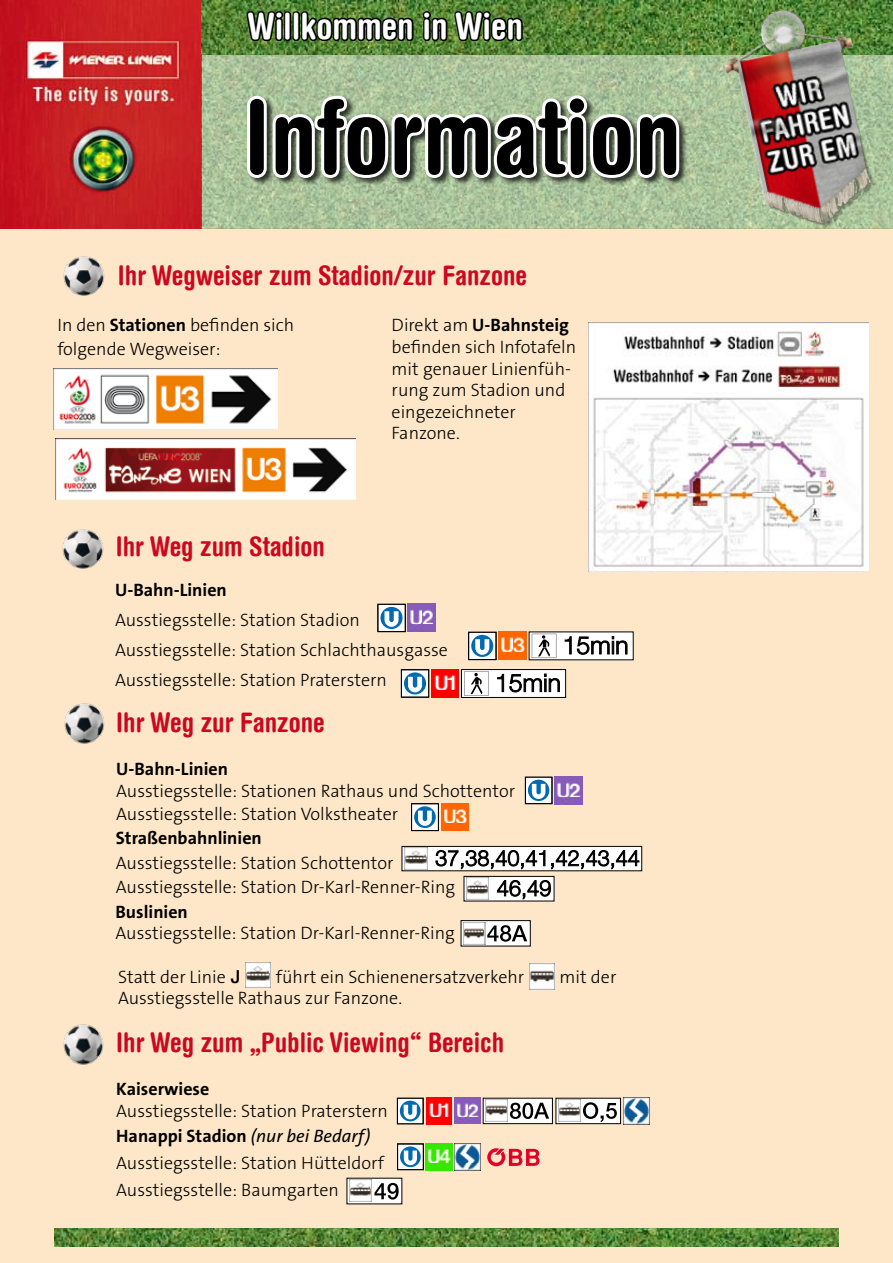
<style>
.page{position:relative;width:893px;height:1263px;background:#fff}
.page>*{position:absolute;margin:0;border:0;box-sizing:border-box;transform-origin:0 0}
.t1{font:700 condensed 102px "Helvetica Rounded";color:#000}
.t2{font:700 condensed 36px "Helvetica Rounded";color:#fff}
.t3{font:700 condensed 27px "Helvetica Rounded";color:#cc071e}
.t4{font:300 18px/21.6px "The Sans B3";color:#000}
.t5{font:700 18px "The Sans B7";color:#000}
.s1{font-family:"The Sans B7";font-weight:700}
.s2{font-family:"The Sans B3";font-weight:300}
.s3{font-family:"Helvetica Neue";font-weight:500}
.s4{font-family:"The Sans B5 Plain";font-weight:400;font-style:italic}
</style>
<div class="page">
<div style="left:0;top:229px;width:893px;height:1034px;background:#fde7c8"></div>
<img style="left:0;top:0;width:702px;height:229px">
<div style="left:246px;top:95px;width:443px;height:92px;background:#000;opacity:.75"></div>
<svg style="left:242px;top:91px;width:442px;height:92px"></svg>
<svg style="left:244px;top:0;width:281px;height:75px;background:#597644"></svg>
<img style="left:54px;top:1229px;width:785px;height:18px">
<img style="left:702px;top:0;width:191px;height:229px">
<img style="left:56px;top:439px;width:299px;height:61px">
<img style="left:54px;top:369px;width:223px;height:60px">
<img style="left:589px;top:322px;width:280px;height:249px">
<img style="left:62px;top:529px;width:42px;height:40px">
<img style="left:63px;top:1024px;width:41px;height:41px">
<img style="left:63px;top:256px;width:42px;height:40px">
<img style="left:64px;top:703px;width:41px;height:41px">
<img style="left:245px;top:962px;width:25px;height:26px">
<img style="left:529px;top:964px;width:26px;height:25px">
<div style="left:402px;top:846px;width:240px;height:25px;background:#fff"></div>
<div style="left:402px;top:846px;width:240px;height:25px;border:1px solid #000"></div>
<svg style="left:435px;top:850px;width:205px;height:20px"></svg>
<div style="left:464px;top:876px;width:90px;height:25px;background:#fff"></div>
<div style="left:464px;top:876px;width:90px;height:25px;border:1px solid #000"></div>
<svg style="left:497px;top:880px;width:54px;height:20px"></svg>
<img style="left:407px;top:604px;width:28px;height:28px">
<img style="left:499px;top:632px;width:27px;height:28px">
<div style="left:529px;top:632px;width:104px;height:28px;background:#fff"></div>
<svg style="left:564px;top:636px;width:64px;height:19px"></svg>
<svg style="left:531px;top:633px;width:26px;height:26px"></svg>
<svg style="left:532px;top:634px;width:24px;height:24px"></svg>
<div style="left:461px;top:669px;width:105px;height:28px;background:#fff"></div>
<div style="left:461px;top:669px;width:105px;height:29px;border:1px solid #000"></div>
<svg style="left:497px;top:673px;width:63px;height:20px"></svg>
<svg style="left:464px;top:671px;width:25px;height:25px"></svg>
<div style="left:461px;top:921px;width:69px;height:25px;background:#fff"></div>
<img style="left:463px;top:922px;width:22px;height:22px">
<div style="left:461px;top:920px;width:70px;height:26px;border:1px solid #000"></div>
<svg style="left:487px;top:925px;width:40px;height:17px"></svg>
<img style="left:405px;top:847px;width:22px;height:22px">
<img style="left:466px;top:878px;width:22px;height:22px">
<div style="left:378px;top:604px;width:27px;height:28px;background:#fff"></div>
<svg style="left:379px;top:606px;width:25px;height:24px"></svg>
<svg style="left:380px;top:607px;width:23px;height:22px"></svg>
<svg style="left:384px;top:611px;width:15px;height:16px"></svg>
<div style="left:377px;top:604px;width:29px;height:28px;border:1px solid #000"></div>
<div style="left:469px;top:632px;width:27px;height:28px;background:#fff"></div>
<svg style="left:470px;top:634px;width:25px;height:24px"></svg>
<svg style="left:471px;top:635px;width:22px;height:22px"></svg>
<svg style="left:475px;top:639px;width:14px;height:16px"></svg>
<div style="left:468px;top:632px;width:28px;height:28px;border:1px solid #000"></div>
<div style="left:401px;top:670px;width:28px;height:27px;background:#fff"></div>
<svg style="left:403px;top:671px;width:24px;height:25px"></svg>
<svg style="left:404px;top:672px;width:22px;height:22px"></svg>
<svg style="left:408px;top:677px;width:14px;height:15px"></svg>
<div style="left:401px;top:669px;width:28px;height:29px;border:1px solid #000"></div>
<div style="left:431px;top:669px;width:28px;height:29px;background:#f00"></div>
<img style="left:434px;top:675px;width:22px;height:15px">
<div style="left:525px;top:777px;width:27px;height:27px;background:#fff"></div>
<svg style="left:527px;top:778px;width:23px;height:24px"></svg>
<svg style="left:528px;top:780px;width:21px;height:21px"></svg>
<svg style="left:532px;top:784px;width:13px;height:15px"></svg>
<div style="left:525px;top:777px;width:27px;height:27px;border:1px solid #000"></div>
<div style="left:411px;top:804px;width:27px;height:27px;background:#fff"></div>
<svg style="left:413px;top:805px;width:24px;height:24px"></svg>
<svg style="left:414px;top:806px;width:22px;height:22px"></svg>
<svg style="left:418px;top:811px;width:14px;height:15px"></svg>
<div style="left:411px;top:803px;width:28px;height:28px;border:1px solid #000"></div>
<img style="left:555px;top:777px;width:27px;height:27px">
<img style="left:441px;top:803px;width:27px;height:28px">
<img style="left:426px;top:1098px;width:26px;height:26px">
<img style="left:454px;top:1098px;width:26px;height:26px">
<img style="left:623px;top:1098px;width:26px;height:26px">
<svg style="left:558px;top:1100px;width:61px;height:22px"></svg>
<img style="left:558px;top:1100px;width:22px;height:21px">
<div style="left:556px;top:1098px;width:65px;height:26px;border:1px solid #000"></div>
<svg style="left:583px;top:1102px;width:34px;height:20px"></svg>
<div style="left:483px;top:1098px;width:69px;height:25px;background:#fff"></div>
<div style="left:483px;top:1098px;width:70px;height:26px;border:1px solid #000"></div>
<img style="left:485px;top:1100px;width:22px;height:22px">
<svg style="left:510px;top:1103px;width:39px;height:16px"></svg>
<div style="left:347px;top:1178px;width:55px;height:26px;background:#fff"></div>
<img style="left:349px;top:1180px;width:22px;height:22px">
<svg style="left:374px;top:1183px;width:25px;height:16px"></svg>
<svg style="left:487px;top:1148px;width:53px;height:18px"></svg>
<img style="left:426px;top:1144px;width:26px;height:26px">
<img style="left:454px;top:1144px;width:26px;height:26px">
<div style="left:397px;top:1098px;width:26px;height:26px;background:#fff"></div>
<svg style="left:399px;top:1099px;width:23px;height:23px"></svg>
<svg style="left:400px;top:1101px;width:21px;height:20px"></svg>
<svg style="left:404px;top:1105px;width:13px;height:14px"></svg>
<div style="left:397px;top:1098px;width:27px;height:26px;border:1px solid #000"></div>
<div style="left:397px;top:1144px;width:26px;height:26px;background:#fff"></div>
<svg style="left:399px;top:1145px;width:23px;height:23px"></svg>
<svg style="left:400px;top:1146px;width:21px;height:21px"></svg>
<svg style="left:404px;top:1150px;width:13px;height:15px"></svg>
<div style="left:397px;top:1143px;width:27px;height:27px;border:1px solid #000"></div>
<h2 class="t2" style="left:247px;top:4px;width:277px">Willkommen in Wien</h2>
<h1 class="t1" style="left:244px;top:75px;width:439px">Information</h1>
<h3 class="t3" style="left:118px;top:259px;width:411px">Ihr Wegweiser zum Stadion/zur Fanzone</h3>
<p class="t4" style="left:57px;top:314px;width:238px;line-height:23.4px">In den <span class="s1">Stationen</span> befinden sich folgende Wegweiser:</p>
<p class="t5" style="left:392px;top:316px;width:179px"><span class="s2">Direkt am</span> U-Bahnsteig</p>
<p class="t4" style="left:392px;top:337px;width:186px">befinden sich Infotafeln mit genauer Linienfüh&shy;rung zum Stadion und eingezeichneter<br>Fanzone.</p>
<h3 class="t3" style="left:116px;top:530px;width:211px">Ihr Weg zum Stadion</h3>
<p class="t5" style="left:115px;top:580px;width:113px">U-Bahn-Linien</p>
<p class="t4" style="left:115px;top:606px;width:334px;line-height:30px">Ausstiegsstelle: Station Stadion<br>Ausstiegsstelle: Station Schlachthausgasse<br>Ausstiegsstelle: Station Praterstern</p>
<h3 class="t3" style="left:116px;top:706px;width:210px">Ihr Weg zur Fanzone</h3>
<p class="t5" style="left:116px;top:760px;width:113px">U-Bahn-Linien</p>
<p class="t4" style="left:116px;top:780px;width:400px;line-height:23.4px">Ausstiegsstelle: Stationen Rathaus und Schottentor<br>Ausstiegsstelle: Station Volkstheater</p>
<p class="t5" style="left:116px;top:829px;width:147px">Straßenbahnlinien</p>
<p class="t4" style="left:116px;top:851px;width:341px;line-height:24px">Ausstiegsstelle: Station Schottentor<br>Ausstiegsstelle: Station Dr-Karl-Renner-Ring</p>
<p class="t5" style="left:116px;top:902px;width:74px">Buslinien</p>
<p class="t4" style="left:116px;top:923px;width:341px">Ausstiegsstelle: Station Dr-Karl-Renner-Ring</p>
<p class="t4" style="left:118px;top:966px;width:124px">Statt der Linie <span class="s3">J</span></p>
<p class="t4" style="left:276px;top:966px;width:250px">führt ein Schienenersatzverkehr</p>
<p class="t4" style="left:559px;top:966px;width:58px">mit der</p>
<p class="t4" style="left:118px;top:988px;width:286px">Ausstiegsstelle Rathaus zur Fanzone.</p>
<h3 class="t3" style="left:116px;top:1026px;width:390px">Ihr Weg zum „Public Viewing“ Bereich</h3>
<p class="t5" style="left:116px;top:1080px;width:95px">Kaiserwiese</p>
<p class="t4" style="left:116px;top:1101px;width:273px">Ausstiegsstelle: Station Praterstern</p>
<p class="t5" style="left:116px;top:1126px;width:256px">Hanappi Stadion <span class="s4">(nur bei Bedarf)</span></p>
<p class="t4" style="left:116px;top:1150px;width:269px;line-height:27px">Ausstiegsstelle: Station Hütteldorf<br>Ausstiegsstelle: Baumgarten</p>
</div>
